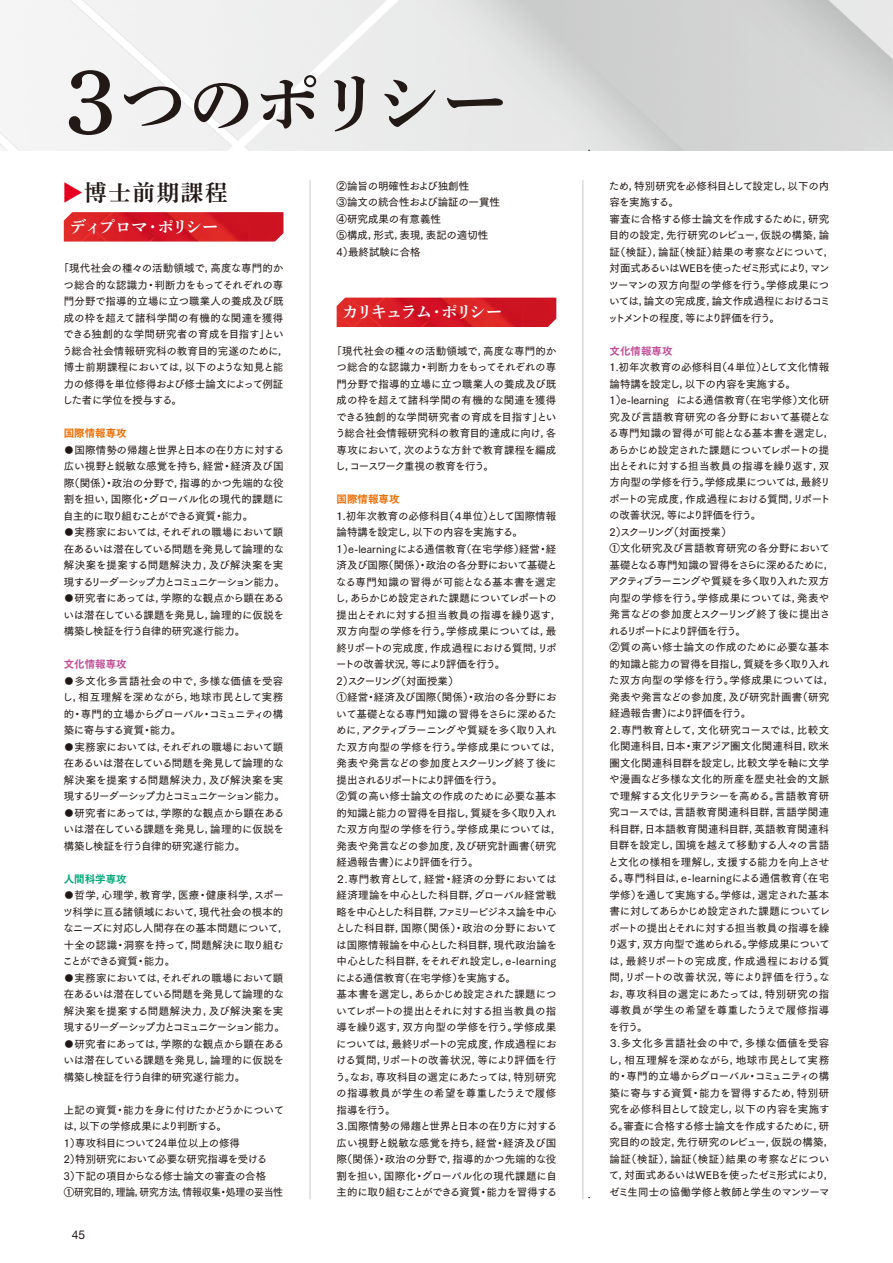
<style>
.page{position:relative;width:893px;height:1263px;background:#fff}
.page>*{position:absolute;margin:0;border:0;box-sizing:border-box;transform-origin:0 0}
.t1{font:66.75px "DNP Shuei Min Pr 6 N B";letter-spacing:-.02em;color:#221815}
.t2{font:22.5px "DNP Shuei Min Pr 6 N B";letter-spacing:.075em;color:#221815}
.t3{font:16.5px "DNP Shuei Min Pr 6 N B";letter-spacing:-.105em;color:#fff}
.t4{font:16.5px "DNP Shuei Min Pr 6 N B";letter-spacing:-.075em;color:#fff}
.t5{font:12px "Helvetica Neue";color:#221815}
.t6{font:10.5px/16.5px "Tsuku Go Pr 5 N D";letter-spacing:-.02em;color:#221815}
.t7{font:10.5px/16.5px "Tsuku Go Pr 5 N D";color:#221815}
.t8{font:10.5px "Tsuku Go Pro E";color:#ed6c00}
.t9{font:10.5px "Tsuku Go Pro E";color:#c14d97}
.t10{font:10.5px "Tsuku Go Pro E";color:#00aa7b}
.s1{font-size:90.6px}
.s2{color:#e60020}
</style>
<div class="page">
<hr style="left:310px;top:180px;width:1px;height:1019px;background:#c9caca">
<hr style="left:582px;top:180px;width:1px;height:1019px;background:#c9caca">
<img style="left:64px;top:212px;width:219px;height:30px">
<img style="left:337px;top:298px;width:219px;height:29px">
<h1 class="t1" style="left:65px;top:66px;width:444px"><span class="s1">3</span>つのポリシー</h1>
<h2 class="t2" style="left:62px;top:180px;width:167px"><span class="s2">▶</span>博士前期課程</h2>
<h3 class="t4" style="left:70px;top:218px;width:150px">ディプロマ・ポリシー</h3>
<p class="t6" style="left:62px;top:259px;width:228px;text-indent:-4px">「現代社会の種々の活動領域で，高度な専門的かつ総合的な認識力・判断力をもってそれぞれの専門分野で指導的立場に立つ職業人の養成及び既成の枠を超えて諸科学間の有機的な関連を獲得できる独創的な学問研究者の育成を目指す」という総合社会情報研究科の教育目的完遂のために，博士前期課程においては，以下のような知見と能力の修得を単位修得および修士論文によって例証した者に学位を授与する。</p>
<p class="t8" style="left:64px;top:424px;width:64px">国際情報専攻</p>
<p class="t6" style="left:63px;top:441px;width:223px">・国際情勢の帰趨と世界と日本の在り方に対する広い視野と鋭敏な感覚を持ち，経営・経済及び国際（関係）・政治の分野で，指導的かつ先端的な役割を担い，国際化・グローバル化の現代的課題に自主的に取り組むことができる資質・能力。<br>・実務家においては，それぞれの職場において顕在あるいは潜在している問題を発見して論理的な解決案を提案する問題解決力，及び解決案を実現するリーダーシップ力とコミュニケーション能力。・研究者にあっては，学際的な観点から顕在あるいは潜在している課題を発見し，論理的に仮説を構築し検証を行う自律的研究遂行能力。</p>
<p class="t9" style="left:64px;top:655px;width:64px">文化情報専攻</p>
<p class="t6" style="left:62px;top:672px;width:224px">・多文化多言語社会の中で，多様な価値を受容し，相互理解を深めながら，地球市民として実務的・専門的立場からグローバル・コミュニティの構築に寄与する資質・能力。<br>・実務家においては，それぞれの職場において顕在あるいは潜在している問題を発見して論理的な解決案を提案する問題解決力，及び解決案を実現するリーダーシップ力とコミュニケーション能力。・研究者にあっては，学際的な観点から顕在あるいは潜在している課題を発見し，論理的に仮説を構築し検証を行う自律的研究遂行能力。</p>
<p class="t10" style="left:64px;top:869px;width:64px">人間科学専攻</p>
<p class="t6" style="left:63px;top:886px;width:228px">・哲学，心理学，教育学，医療・健康科学，スポーツ科学に亘る諸領域において，現代社会の根本的なニーズに対応し人間存在の基本問題について，十全の認識・洞察を持って，問題解決に取り組むことができる資質・能力。<br>・実務家においては，それぞれの職場において顕在あるいは潜在している問題を発見して論理的な解決案を提案する問題解決力，及び解決案を実現するリーダーシップ力とコミュニケーション能力。・研究者にあっては，学際的な観点から顕在あるいは潜在している課題を発見し，論理的に仮説を構築し検証を行う自律的研究遂行能力。</p>
<p class="t6" style="left:63px;top:1100px;width:222px">上記の資質・能力を身に付けたかどうかについては，以下の学修成果により判断する。<br>1）専攻科目について24単位以上の修得<br>2）特別研究において必要な研究指導を受ける<br>3）下記の項目からなる修士論文の審査の合格<br>①研究目的，理論，研究方法，情報収集・処理の妥当性</p>
<p class="t5" style="left:72px;top:1226px;width:15px">45</p>
<p class="t7" style="left:337px;top:177px;width:165px">②論旨の明確性および独創性<br>③論文の統合性および論証の一貫性<br>④研究成果の有意義性<br>⑤構成，形式，表現，表記の適切性<br>4）最終試験に合格</p>
<h3 class="t3" style="left:342px;top:303px;width:161px">カリキュラム・ポリシー</h3>
<p class="t6" style="left:335px;top:342px;width:223px;text-align:justify;text-indent:-4px">「現代社会の種々の活動領域で，高度な専門的かつ総合的な認識力・判断力をもってそれぞれの専門分野で指導的立場に立つ職業人の養成及び既成の枠を超えて諸科学間の有機的な関連を獲得できる独創的な学問研究者の育成を目指す」という総合社会情報研究科の教育目的達成に向け，各専攻において，次のような方針で教育課程を編成し，コースワーク重視の教育を行う。</p>
<p class="t8" style="left:337px;top:490px;width:65px">国際情報専攻</p>
<p class="t6" style="left:335px;top:507px;width:229px">１.初年次教育の必修科目（４単位）として国際情報論特講を設定し，以下の内容を実施する。<br>1）e-learningによる通信教育（在宅学修）経営・経済及び国際（関係）・政治の各分野において基礎となる専門知識の習得が可能となる基本書を選定し，あらかじめ設定された課題についてレポートの提出とそれに対する担当教員の指導を繰り返す，双方向型の学修を行う。学修成果については，最終リポートの完成度，作成過程における質問，リポートの改善状況，等により評価を行う。<br>2）スクーリング（対面授業）<br>①経営・経済及び国際（関係）・政治の各分野において基礎となる専門知識の習得をさらに深めるために，アクティブラーニングや質疑を多く取り入れた双方向型の学修を行う。学修成果については，発表や発言などの参加度とスクーリング終了後に提出されるリポートにより評価を行う。<br>②質の高い修士論文の作成のために必要な基本的知識と能力の習得を目指し，質疑を多く取り入れた双方向型の学修を行う。学修成果については，発表や発言などの参加度，及び研究計画書（研究経過報告書）により評価を行う。<br>２.専門教育として，経営・経済の分野においては経済理論を中心とした科目群，グローバル経営戦略を中心とした科目群，ファミリービジネス論を中心とした科目群，国際（関係）・政治の分野においては国際情報論を中心とした科目群，現代政治論を中心とした科目群，をそれぞれ設定し，e-learningによる通信教育（在宅学修）を実施する。<br>基本書を選定し，あらかじめ設定された課題についてレポートの提出とそれに対する担当教員の指導を繰り返す，双方向型の学修を行う。学修成果については，最終リポートの完成度，作成過程における質問，リポートの改善状況，等により評価を行う。なお，専攻科目の選定にあたっては，特別研究の指導教員が学生の希望を尊重したうえで履修指導を行う。<br>３.国際情勢の帰趨と世界と日本の在り方に対する広い視野と鋭敏な感覚を持ち，経営・経済及び国際（関係）・政治の分野で，指導的かつ先端的な役割を担い，国際化・グローバル化の現代課題に自主的に取り組むことができる資質・能力を習得する</p>
<p class="t6" style="left:608px;top:176px;width:228px">ため，特別研究を必修科目として設定し，以下の内容を実施する。<br>審査に合格する修士論文を作成するために，研究目的の設定，先行研究のレビュー，仮説の構築，論証（検証），論証（検証）結果の考察などについて，対面式あるいはWEBを使ったゼミ形式により，マンツーマンの双方向型の学修を行う。学修成果については，論文の完成度，論文作成過程におけるコミットメントの程度，等により評価を行う。</p>
<p class="t9" style="left:609px;top:341px;width:64px">文化情報専攻</p>
<p class="t6" style="left:607px;top:358px;width:229px">１.初年次教育の必修科目（４単位）として文化情報論特講を設定し，以下の内容を実施する。<br>1）e-learning による通信教育（在宅学修）文化研究及び言語教育研究の各分野において基礎となる専門知識の習得が可能となる基本書を選定し，あらかじめ設定された課題についてレポートの提出とそれに対する担当教員の指導を繰り返す，双方向型の学修を行う。学修成果については，最終リポートの完成度，作成過程における質問，リポートの改善状況，等により評価を行う。<br>2）スクーリング（対面授業）<br>①文化研究及び言語教育研究の各分野において基礎となる専門知識の習得をさらに深めるために，アクティブラーニングや質疑を多く取り入れた双方向型の学修を行う。学修成果については，発表や発言などの参加度とスクーリング終了後に提出されるリポートにより評価を行う。<br>②質の高い修士論文の作成のために必要な基本的知識と能力の習得を目指し，質疑を多く取り入れた双方向型の学修を行う。学修成果については，発表や発言などの参加度，及び研究計画書（研究経過報告書）により評価を行う。<br>２.専門教育として，文化研究コースでは，比較文化関連科目，日本・東アジア圏文化関連科目，欧米圏文化関連科目群を設定し，比較文学を軸に文学や漫画など多様な文化的所産を歴史社会的文脈で理解する文化リテラシーを高める。言語教育研究コースでは，言語教育関連科目群，言語学関連科目群，日本語教育関連科目群，英語教育関連科目群を設定し，国境を越えて移動する人々の言語と文化の様相を理解し，支援する能力を向上させる。専門科目は，e-learningによる通信教育（在宅学修）を通して実施する。学修は，選定された基本書に対してあらかじめ設定された課題についてレポートの提出とそれに対する担当教員の指導を繰り返す，双方向型で進められる。学修成果については，最終リポートの完成度，作成過程における質問，リポートの改善状況，等により評価を行う。なお，専攻科目の選定にあたっては，特別研究の指導教員が学生の希望を尊重したうえで履修指導を行う。<br>３.多文化多言語社会の中で，多様な価値を受容し，相互理解を深めながら，地球市民として実務的・専門的立場からグローバル・コミュニティの構築に寄与する資質・能力を習得するため，特別研究を必修科目として設定し，以下の内容を実施する。審査に合格する修士論文を作成するために，研究目的の設定，先行研究のレビュー，仮説の構築，論証（検証），論証（検証）結果の考察などについて，対面式あるいはWEBを使ったゼミ形式により，ゼミ生同士の協働学修と教師と学生のマンツーマ</p>
</div>
